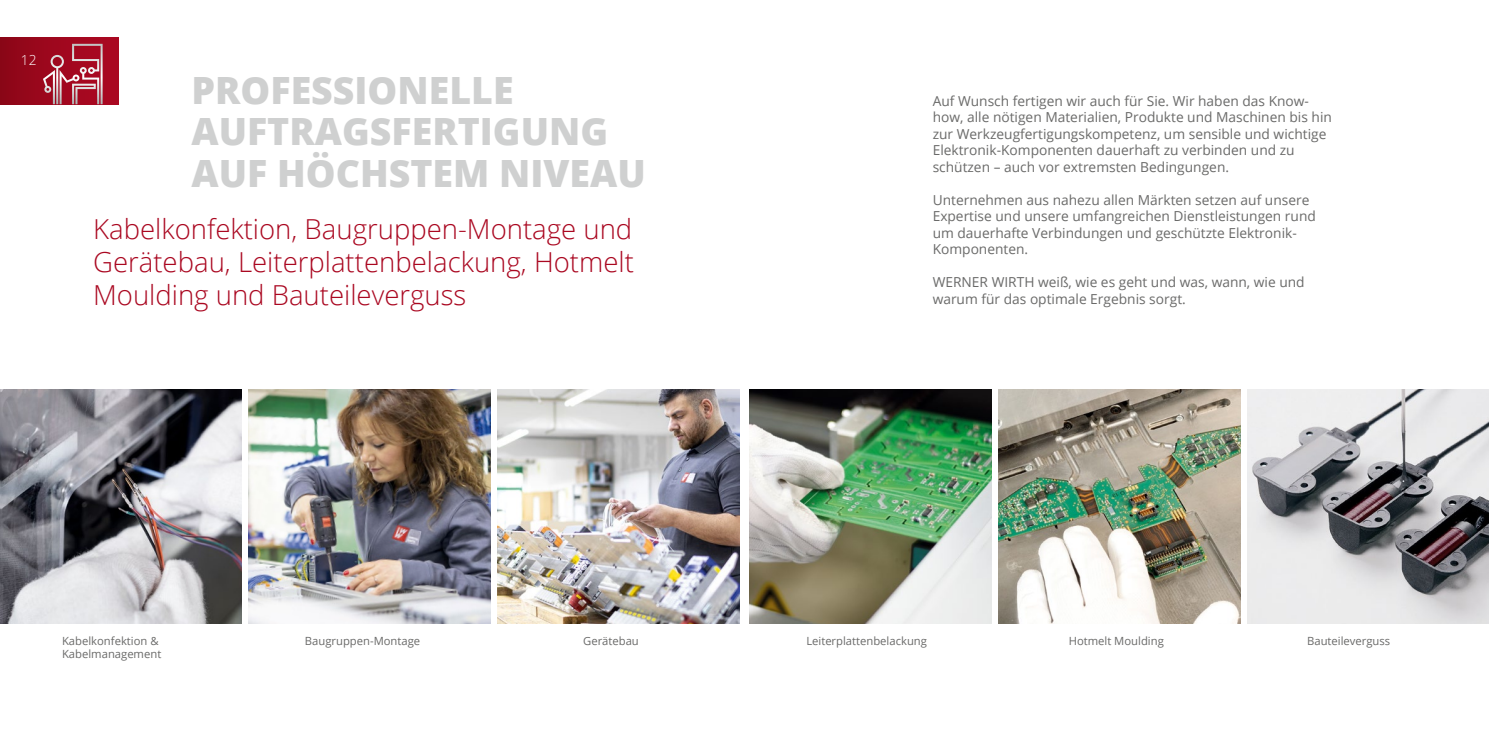
<style>
.page{position:relative;width:1489px;height:745px;background:#fff}
.page>*{position:absolute;margin:0;border:0;box-sizing:border-box;transform-origin:0 0}
.t1{font:800 37.5px/41.2px "Open Sans";color:#cfd0d0}
.t2{font:300 27.5px/33px "Open Sans";color:#aa0821;text-align:justify}
.t3{font:13.75px/16.5px "Open Sans";color:#6a6a69}
.t4{font:300 13.75px "Open Sans";color:#fff}
.t5{font:11.25px/13.5px "Open Sans";color:#6a6a69}
</style>
<div class="page">
<img style="left:249px;top:389px;width:241px;height:234px">
<img style="left:497px;top:389px;width:242px;height:234px">
<div style="left:0;top:37px;width:119px;height:67px;background:linear-gradient(to right,#8e0517,#af1029)"></div>
<svg style="left:43px;top:44px;width:60px;height:60px;background:#b34355"></svg>
<img style="left:750px;top:389px;width:241px;height:234px">
<img style="left:998px;top:389px;width:242px;height:234px">
<img style="left:0;top:389px;width:242px;height:234px">
<img style="left:1247px;top:389px;width:241px;height:234px">
<p class="t4" style="left:21px;top:51px;width:17px">12</p>
<h1 class="t1" style="left:191px;top:68px;width:456px">PROFESSIONELLE<br>AUFTRAGSFERTIGUNG<br>AUF HÖCHSTEM NIVEAU</h1>
<h2 class="t2" style="left:93px;top:212px;width:542px">Kabelkonfektion, Baugruppen-Montage und Gerätebau, Leiterplattenbelackung, Hotmelt Moulding und Bauteileverguss</h2>
<p class="t3" style="left:932px;top:92px;width:401px">Auf Wunsch fertigen wir auch für Sie. Wir haben das Know&shy;how, alle nötigen Materialien, Produkte und Maschinen bis hin zur Werkzeugfertigungskompetenz, um sensible und wichtige Elektronik-Komponenten dauerhaft zu verbinden und zu schützen – auch vor extremsten Bedingungen.</p>
<p class="t3" style="left:932px;top:191px;width:384px">Unternehmen aus nahezu allen Märkten setzen auf unsere Expertise und unsere umfangreichen Dienstleistungen rund um dauerhafte Verbindungen und geschützte Elektronik-Komponenten.</p>
<p class="t3" style="left:932px;top:274px;width:373px">WERNER WIRTH weiß, wie es geht und was, wann, wie und warum für das optimale Ergebnis sorgt.</p>
<p class="t5" style="left:62px;top:633px;width:101px">Kabelkonfektion &amp;<br>Kabelmanagement</p>
<p class="t5" style="left:305px;top:633px;width:117px">Baugruppen-Montage</p>
<p class="t5" style="left:583px;top:633px;width:57px">Gerätebau</p>
<p class="t5" style="left:806px;top:633px;width:122px">Leiterplattenbelackung</p>
<p class="t5" style="left:1068px;top:633px;width:97px">Hotmelt Moulding</p>
<p class="t5" style="left:1306px;top:633px;width:85px">Bauteileverguss</p>
</div>
